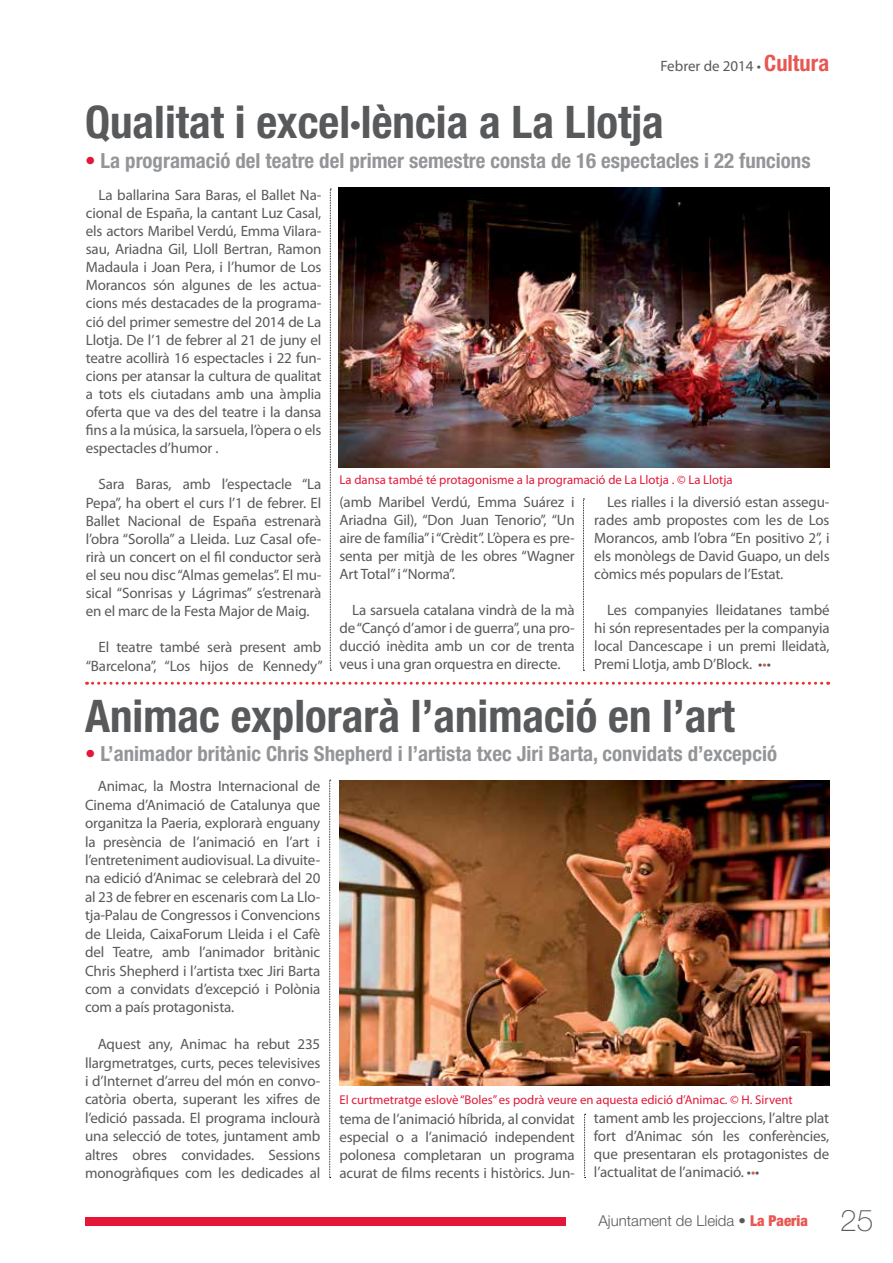
<style>
.page{position:relative;width:893px;height:1263px;background:#fff}
.page>*{position:absolute;margin:0;border:0;box-sizing:border-box;transform-origin:0 0}
.t1{font:700 condensed 45px "Helvetica Neue LT Std";color:#58595b}
.t2{font:700 condensed 20.85px "Helvetica Neue LT Std";color:#939598}
.t3{font:15px/18.1px "Myriad Pro";letter-spacing:-.01em;color:#58595b;text-align:justify}
.t4{font:300 15px "Helvetica Neue LT Std";color:#58595b}
.t5{font:12.75px "Myriad Pro";color:#e31837}
.s1{font-family:"Helvetica Neue LT Std";font-weight:700;font-stretch:condensed;font-size:22.5px;color:#e85752}
.s2{font-size:21px;color:#e31837}
.s3{color:#d95943}
.s4{font-weight:500}
.s5{font-weight:900;font-stretch:condensed;color:#e85752}
.s6{font-weight:100;font-size:30px}
</style>
<div class="page">
<div style="left:85px;top:1217px;width:481px;height:9px;background:#e31837"></div>
<svg style="left:87px;top:682px;width:742px;height:3px"></svg>
<img style="left:339px;top:780px;width:490px;height:305px">
<svg style="left:329px;top:780px;width:2px;height:398px"></svg>
<svg style="left:584px;top:1114px;width:2px;height:64px"></svg>
<img style="left:338px;top:187px;width:492px;height:281px">
<svg style="left:330px;top:189px;width:1px;height:482px"></svg>
<svg style="left:583px;top:499px;width:1px;height:172px"></svg>
<p class="t3" style="left:660px;top:57px;width:170px">Febrer de 2014 • <span class="s1">Cultura</span></p>
<h1 class="t1" style="left:85px;top:95px;width:580px">Qualitat i excel·lència a La Llotja</h1>
<h2 class="t2" style="left:85px;top:148px;width:727px"><span class="s2">•</span> La programació del teatre del primer semestre consta de 16 espectacles i 22 funcions</h2>
<p class="t3" style="left:86px;top:185px;width:237px;text-indent:13px">La ballarina Sara Baras, el Ballet Na&shy;cional de España, la cantant Luz Casal, els actors Maribel Verdú, Emma Vilara&shy;sau, Ariadna Gil, Lloll Bertran, Ramon Madaula i Joan Pera, i l’humor de Los Morancos són algunes de les actua&shy;cions més destacades de la programa&shy;ció del primer semestre del 2014 de La Llotja. De l’1 de febrer al 21 de juny el teatre acollirà 16 espectacles i 22 fun&shy;cions per atansar la cultura de qualitat a tots els ciutadans amb una àmplia oferta que va des del teatre i la dansa fins a la música, la sarsuela, l’òpera o els espectacles d’humor .</p>
<p class="t3" style="left:86px;top:475px;width:237px;text-indent:13px">Sara Baras, amb l’espectacle “La Pepa”, ha obert el curs l’1 de febrer. El Ballet Nacional de España estrenarà l’obra “Sorolla” a Lleida. Luz Casal ofe&shy;rirà un concert on el fil conductor serà el seu nou disc “Almas gemelas”. El mu&shy;sical “Sonrisas y Lágrimas” s’estrenarà en el marc de la Festa Major de Maig.</p>
<p class="t3" style="left:86px;top:638px;width:238px;text-align:right">El teatre també serà present amb “Barcelona”, “Los hijos de Kennedy”</p>
<p class="t5" style="left:339px;top:472px;width:395px">La dansa també té protagonisme a la programació de La Llotja . © La Llotja</p>
<p class="t3" style="left:339px;top:493px;width:237px">(amb Maribel Verdú, Emma Suárez i Ariadna Gil), “Don Juan Tenorio”, “Un aire de família” i “Crèdit”. L’òpera es pre&shy;senta per mitjà de les obres “Wagner Art Total” i “Norma”.</p>
<p class="t3" style="left:339px;top:601px;width:237px;text-indent:13px">La sarsuela catalana vindrà de la mà de “Cançó d’amor i de guerra”, una pro&shy;ducció inèdita amb un cor de trenta veus i una gran orquestra en directe.</p>
<p class="t3" style="left:594px;top:492px;width:237px;text-indent:13px">Les rialles i la diversió estan assegu&shy;rades amb propostes com les de Los Morancos, amb l’obra “En positivo 2”, i els monòlegs de David Guapo, un dels còmics més populars de l’Estat.</p>
<p class="t3" style="left:594px;top:600px;width:237px;text-indent:13px">Les companyies lleidatanes també hi són representades per la companyia local Dancescape i un premi lleidatà, Premi Llotja, amb D’Block. •<span class="s3">•</span>•</p>
<h1 class="t1" style="left:85px;top:688px;width:651px">Animac explorarà l’animació en l’art</h1>
<h2 class="t2" style="left:85px;top:741px;width:693px"><span class="s2">•</span> L’animador britànic Chris Shepherd i l’artista txec Jiri Barta, convidats d’excepció</h2>
<p class="t3" style="left:85px;top:777px;width:237px;text-indent:13px">Animac, la Mostra Internacional de Cinema d’Animació de Catalunya que organitza la Paeria, explorarà enguany la presència de l’animació en l’art i l’entreteniment audiovisual. La divuite&shy;na edició d’Animac se celebrarà del 20 al 23 de febrer en escenaris com La Llo&shy;tja-Palau de Congressos i Convencions de Lleida, CaixaForum Lleida i el Cafè del Teatre, amb l’animador britànic Chris Shepherd i l’artista txec Jiri Barta com a convidats d’excepció i Polònia com a país protagonista.</p>
<p class="t3" style="left:85px;top:1035px;width:237px;text-indent:13px">Aquest any, Animac ha rebut 235 llargmetratges, curts, peces televisives i d’Internet d’arreu del món en convo&shy;catòria oberta, superant les xifres de l’edició passada. El programa inclourà una selecció de totes, juntament amb altres obres convidades. Sessions monogràfiques com les dedicades al</p>
<p class="t5" style="left:339px;top:1091px;width:455px">El curtmetratge eslovè “Boles” es podrà veure en aquesta edició d’Animac. © H. Sirvent</p>
<p class="t3" style="left:339px;top:1110px;width:237px">tema de l’animació híbrida, al convidat especial o a l’animació independent polonesa completaran un programa acurat de films recents i històrics. Jun-</p>
<p class="t3" style="left:594px;top:1109px;width:237px">tament amb les projeccions, l’altre plat fort d’Animac són les conferències, que presentaran els protagonistes de l’actualitat de l’animació. •<span class="s3">•</span>•</p>
<p class="t4" style="left:598px;top:1211px;width:277px">Ajuntament de Lleida <span class="s4">•</span> <span class="s5">La Paeria</span> <span class="s6">25</span></p>
</div>
